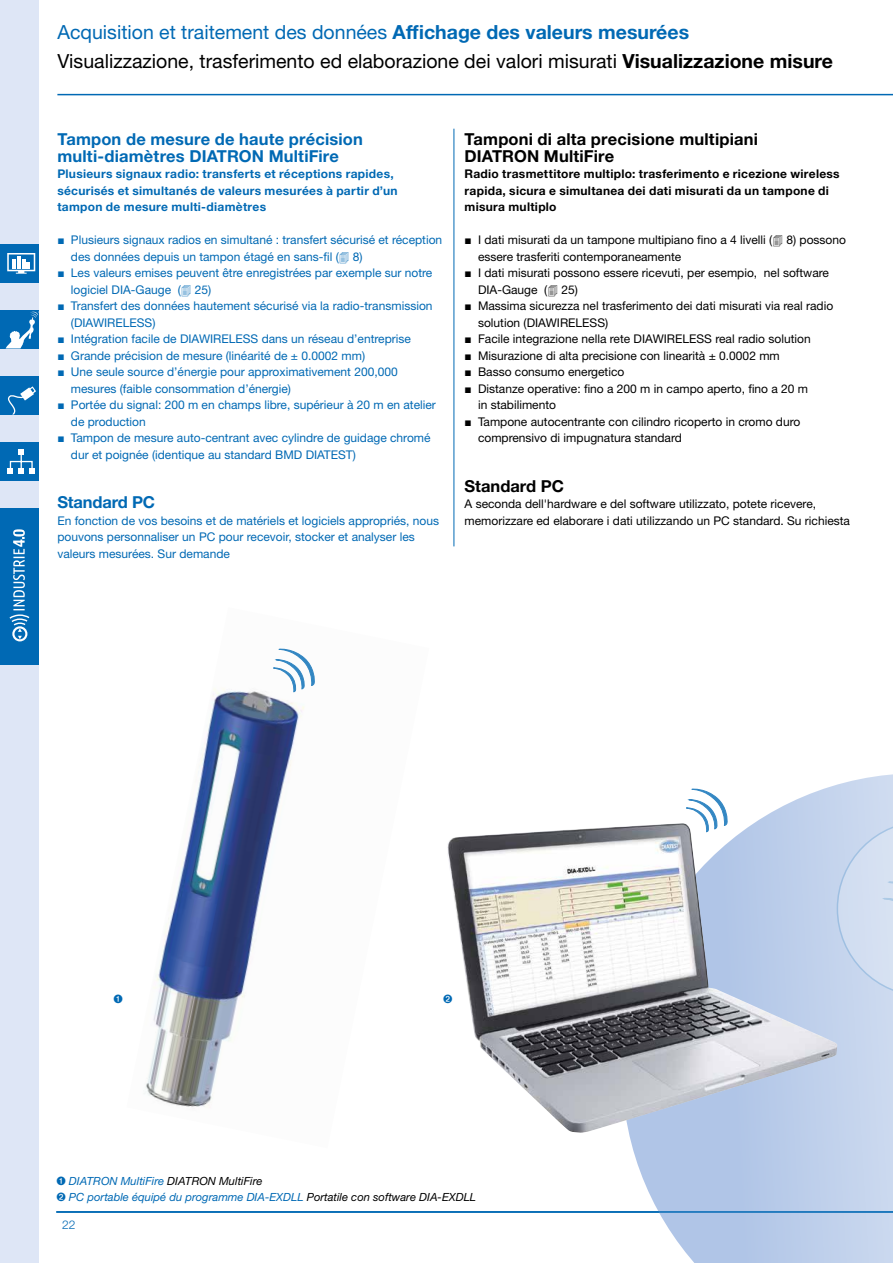
<style>
.page{position:relative;width:893px;height:1263px;background:#fff}
.page>*{position:absolute;margin:0;border:0;box-sizing:border-box;transform-origin:0 0}
.t1{font:19.5px/28.5px "Helvetica Neue LT Std";color:#000}
.t2{font:700 16.5px/16.5px "Helvetica Neue LT Std";letter-spacing:.01em;color:#0069b4}
.t3{font:700 16.5px/16.5px "Helvetica Neue LT Std";letter-spacing:.01em;color:#000}
.t4{font:700 16.5px "Helvetica Neue LT Std";letter-spacing:-.01em;color:#0069b4}
.t5{font:12px/16.5px "Helvetica Neue LT Std";color:#0069b4}
.t6{font:12px/16.5px "Helvetica Neue LT Std";color:#000}
.t7{font:700 12px/16.5px "Helvetica Neue LT Std";letter-spacing:.025em;color:#0069b4}
.t8{font:700 12px/16.5px "Helvetica Neue LT Std";letter-spacing:.025em;color:#000}
.t9{font:300 12px "Helvetica Neue LT Std";color:#0069b4}
.t10{font:italic 11.25px/16.5px "Helvetica Neue LT Std";color:#0069b4}
.s1{color:#0069b4}
.s2{font-weight:700;color:#0069b4}
.s3{font-weight:700}
.s4{font-family:"Arial";font-weight:900}
.s5{color:#000}
</style>
<div class="page">
<div style="left:0;top:0;width:38px;height:1263px;background:#dee6f6"></div>
<hr style="left:57px;top:94px;width:836px;height:1px;background:#0069b4">
<hr style="left:454px;top:129px;width:1px;height:417px;background:#0069b4">
<svg style="left:629px;top:774px;width:264px;height:489px"></svg>
<svg style="left:837px;top:820px;width:56px;height:177px;background:#cedbef"></svg>
<img style="left:144px;top:688px;width:160px;height:419px">
<img style="left:447px;top:823px;width:390px;height:310px">
<svg style="left:686px;top:787px;width:42px;height:54px"></svg>
<svg style="left:273px;top:648px;width:42px;height:53px"></svg>
<hr style="left:56px;top:1211px;width:837px;height:2px;background:#0069b4">
<div style="left:0;top:508px;width:38px;height:156px;background:#0069b4"></div>
<svg style="left:9px;top:529px;width:21px;height:113px"></svg>
<div style="left:0;top:442px;width:38px;height:38px;background:#0069b4"></div>
<svg style="left:8px;top:449px;width:27px;height:25px"></svg>
<div style="left:0;top:376px;width:38px;height:38px;background:#0069b4"></div>
<svg style="left:7px;top:386px;width:29px;height:28px"></svg>
<div style="left:0;top:310px;width:38px;height:38px;background:#0069b4"></div>
<svg style="left:6px;top:312px;width:33px;height:36px"></svg>
<div style="left:0;top:244px;width:38px;height:38px;background:#0069b4"></div>
<svg style="left:7px;top:253px;width:28px;height:21px"></svg>
<svg style="left:447px;top:995px;width:5px;height:8px"></svg>
<h1 class="t1" style="left:57px;top:18px;width:777px"><span class="s1">Acquisition et traitement des données</span> <span class="s2">Affichage des valeurs mesurées<br></span>Visualizzazione, trasferimento ed elaborazione dei valori misurati <span class="s3">Visualizzazione misure</span></h1>
<h2 class="t2" style="left:57px;top:131px;width:307px">Tampon de mesure de haute précision multi-diamètres DIATRON MultiFire</h2>
<p class="t7" style="left:57px;top:165px;width:342px">Plusieurs signaux radio: transferts et réceptions rapides, sécurisés et simultanés de valeurs mesurées à partir d’un tampon de mesure multi-diamètres</p>
<p class="t5" style="left:71px;top:231px;width:373px;text-indent:-14px"><span class="s4">■</span> Plusieurs signaux radios en simultané : transfert sécurisé et réception des données depuis un tampon étagé en sans-fil (✔ 8)</p>
<p class="t5" style="left:71px;top:264px;width:363px;text-indent:-14px"><span class="s4">■</span> Les valeurs emises peuvent être enregistrées par exemple sur notre logiciel DIA-Gauge (✔ 25)</p>
<p class="t5" style="left:71px;top:297px;width:363px;text-indent:-14px"><span class="s4">■</span> Transfert des données hautement sécurisé via la radio-transmission (DIAWIRELESS)</p>
<p class="t5" style="left:57px;top:330px;width:355px"><span class="s4">■</span> Intégration facile de DIAWIRELESS dans un réseau d’entreprise</p>
<p class="t5" style="left:57px;top:347px;width:309px"><span class="s4">■</span> Grande précision de mesure (linéarité de ± 0.0002 mm)</p>
<p class="t5" style="left:71px;top:363px;width:328px;text-indent:-14px"><span class="s4">■</span> Une seule source d’énergie pour approximativement 200,000 mesures (faible consommation d’énergie)</p>
<p class="t5" style="left:71px;top:396px;width:367px;text-indent:-14px"><span class="s4">■</span> Portée du signal: 200 m en champs libre, supérieur à 20 m en atelier de production</p>
<p class="t5" style="left:71px;top:429px;width:361px;text-indent:-14px"><span class="s4">■</span> Tampon de mesure auto-centrant avec cylindre de guidage chromé dur et poignée (identique au standard BMD DIATEST)</p>
<h2 class="t4" style="left:57px;top:492px;width:99px">Standard PC</h2>
<p class="t5" style="left:57px;top:512px;width:383px">En fonction de vos besoins et de matériels et logiciels appropriés, nous pouvons personnaliser un PC pour recevoir, stocker et analyser les valeurs mesurées. Sur demande</p>
<h2 class="t3" style="left:465px;top:131px;width:295px">Tamponi di alta precisione multipiani<br>DIATRON MultiFire</h2>
<p class="t8" style="left:465px;top:165px;width:377px">Radio trasmettitore multiplo: trasferimento e ricezione wireless rapida, sicura e simultanea dei dati misurati da un tampone di misura multiplo</p>
<p class="t6" style="left:478px;top:231px;width:369px;text-indent:-14px"><span class="s4">■</span> I dati misurati da un tampone multipiano fino a 4 livelli (✔ 8) possono essere trasferiti contemporaneamente</p>
<p class="t6" style="left:478px;top:264px;width:352px;text-indent:-14px"><span class="s4">■</span> I dati misurati possono essere ricevuti, per esempio, nel software<br>DIA-Gauge (✔ 25)</p>
<p class="t6" style="left:478px;top:297px;width:357px;text-indent:-14px"><span class="s4">■</span> Massima sicurezza nel trasferimento dei dati misurati via real radio solution (DIAWIRELESS)</p>
<p class="t6" style="left:465px;top:330px;width:348px"><span class="s4">■</span> Facile integrazione nella rete DIAWIRELESS real radio solution</p>
<p class="t6" style="left:465px;top:347px;width:317px"><span class="s4">■</span> Misurazione di alta precisione con linearità ± 0.0002 mm</p>
<p class="t6" style="left:465px;top:363px;width:161px"><span class="s4">■</span> Basso consumo energetico</p>
<p class="t6" style="left:478px;top:380px;width:332px;text-indent:-14px"><span class="s4">■</span> Distanze operative: fino a 200 m in campo aperto, fino a 20 m in stabilimento</p>
<p class="t6" style="left:478px;top:413px;width:324px;text-indent:-14px"><span class="s4">■</span> Tampone autocentrante con cilindro ricoperto in cromo duro comprensivo di impugnatura standard</p>
<h2 class="t3" style="left:465px;top:477px;width:101px">Standard PC</h2>
<p class="t6" style="left:465px;top:495px;width:387px">A seconda dell'hardware e del software utilizzato, potete ricevere, memorizzare ed elaborare i dati utilizzando un PC standard. Su richiesta</p>
<p class="t10" style="left:56px;top:1172px;width:421px">➊ DIATRON MultiFire <span class="s5">DIATRON MultiFire<br></span>➋ PC portable équipé du programme DIA-EXDLL <span class="s5">Portatile con software DIA-EXDLL</span></p>
<p class="t9" style="left:62px;top:1217px;width:15px">22</p>
</div>
